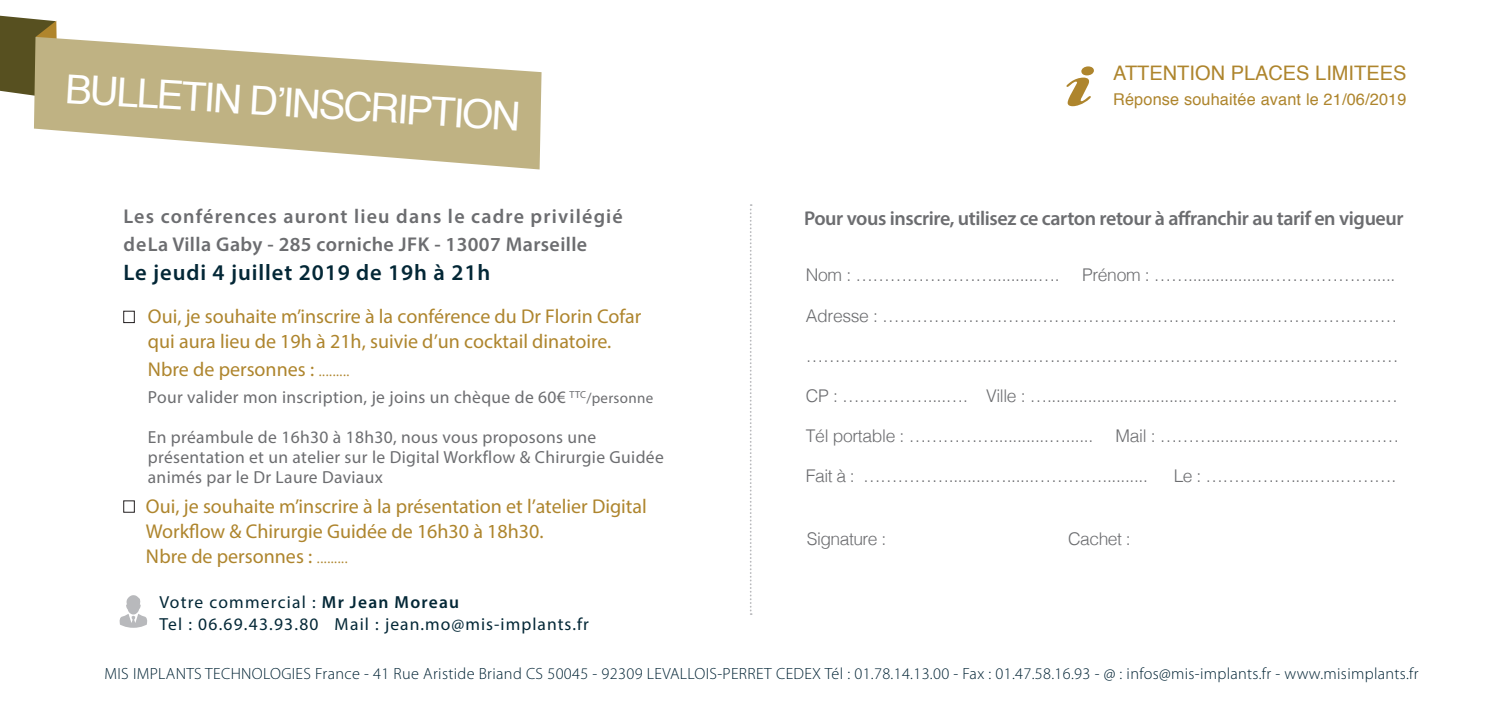
<style>
.page{position:relative;width:1489px;height:709px;background:#fff}
.page>*{position:absolute;margin:0;border:0;box-sizing:border-box;transform-origin:0 0}
.t1{font:40px "Helvetica";color:#fff}
.t2{font:600 22.5px "Myriad Pro";letter-spacing:.04em;color:#032736}
.t3{font:20px/25px "Myriad Pro";color:#ae852d}
.t4{font:600 20px/27.5px "Myriad Pro";letter-spacing:.05em;color:#6c6d70}
.t5{font:600 20px "Myriad Pro";letter-spacing:-.02em;color:#6c6d70}
.t6{font:20px "Helvetica";color:#ae852d}
.t7{font:300 17.5px "Helvetica";letter-spacing:-.02em;color:#6c6d70}
.t8{font:17.5px/20px "Myriad Pro";letter-spacing:.02em;color:#6c6d70}
.t9{font:17.5px/22.5px "Myriad Pro";letter-spacing:.065em;color:#032736}
.t10{font:300 16.25px "Myriad Pro";letter-spacing:.02em;color:#002334}
.t11{font:16.25px "Helvetica";letter-spacing:.01em;color:#ae852d}
.s1{font-weight:300}
.s2{font-size:15px}
.s3{font-weight:600}
</style>
<div class="page">
<svg style="left:0;top:16px;width:57px;height:80px;background:#686031"></svg>
<svg style="left:34px;top:37px;width:507px;height:132px;fill:#bfb283"></svg>
<div style="left:123px;top:500px;width:12px;height:12px;border:1px solid #231f20"></div>
<svg style="left:1066px;top:66px;width:27px;height:40px"></svg>
<div style="left:123px;top:311px;width:12px;height:12px;border:1px solid #231f20"></div>
<svg style="left:750px;top:204px;width:1px;height:411px"></svg>
<svg style="left:120px;top:595px;width:27px;height:33px"></svg>
<h1 class="t1" style="left:68px;top:56px;width:457px;rotate:4deg">BULLETIN D’INSCRIPTION</h1>
<p class="t4" style="left:123px;top:202px;width:501px">Les conférences auront lieu dans le cadre privilégié deLa Villa Gaby - 285 corniche JFK - 13007 Marseille</p>
<p class="t2" style="left:123px;top:258px;width:368px">Le jeudi 4 juillet 2019 de 19h à 21h</p>
<p class="t3" style="left:148px;top:304px;width:495px">Oui, je souhaite m’inscrire à la conférence du Dr Florin Cofar qui aura lieu de 19h à 21h, suivie d’un cocktail dinatoire.</p>
<p class="t3" style="left:148px;top:356px;width:203px">Nbre de personnes : <span class="s1">.........</span></p>
<p class="t8" style="left:148px;top:387px;width:507px">Pour valider mon inscription, je joins un chèque de 60€ <sup>TTC</sup><span class="s2">/personne</span></p>
<p class="t8" style="left:148px;top:426px;width:517px">En préambule de 16h30 à 18h30, nous vous proposons une présentation et un atelier sur le Digital Workflow &amp; Chirurgie Guidée animés par le Dr Laure Daviaux</p>
<p class="t3" style="left:146px;top:493px;width:502px">Oui, je souhaite m’inscrire à la présentation et l’atelier Digital<br>Workflow &amp; Chirurgie Guidée de 16h30 à 18h30.<br>Nbre de personnes : <span class="s1">.........</span></p>
<p class="t9" style="left:159px;top:590px;width:431px">Votre commercial : <span class="s3">Mr Jean Moreau<br></span>Tel : 06.69.43.93.80 Mail : jean.mo@mis-implants.fr</p>
<p class="t6" style="left:1113px;top:57px;width:295px">ATTENTION PLACES LIMITEES</p>
<p class="t11" style="left:1113px;top:86px;width:295px">Réponse souhaitée avant le 21/06/2019</p>
<p class="t5" style="left:804px;top:205px;width:601px">Pour vous inscrire, utilisez ce carton retour à affranchir au tarif en vigueur</p>
<p class="t7" style="left:805px;top:260px;width:255px">Nom : ……………………..........….</p>
<p class="t7" style="left:1082px;top:260px;width:315px">Prénom : ……..................……………….....</p>
<p class="t7" style="left:805px;top:300px;width:593px">Adresse : ………………………………………………………………………………</p>
<p class="t7" style="left:805px;top:340px;width:594px">…………………………..………………………………………………………………</p>
<p class="t7" style="left:805px;top:380px;width:593px">CP : ……………....…. Ville : …...............................…………………….…………</p>
<p class="t7" style="left:805px;top:420px;width:289px">Tél portable : ……………............…......</p>
<p class="t7" style="left:1115px;top:420px;width:285px">Mail : ………...............…………………</p>
<p class="t7" style="left:805px;top:460px;width:343px">Fait à : …………….........…......…………..........</p>
<p class="t7" style="left:1173px;top:460px;width:224px">Le : …………….....…..……….</p>
<p class="t7" style="left:806px;top:524px;width:81px">Signature :</p>
<p class="t7" style="left:1068px;top:524px;width:64px">Cachet :</p>
<p class="t10" style="left:105px;top:665px;width:1315px">MIS IMPLANTS TECHNOLOGIES France - 41 Rue Aristide Briand CS 50045 - 92309 LEVALLOIS-PERRET CEDEX Tél : 01.78.14.13.00 - Fax : 01.47.58.16.93 - @ : infos@mis-implants.fr - www.misimplants.fr</p>
</div>
